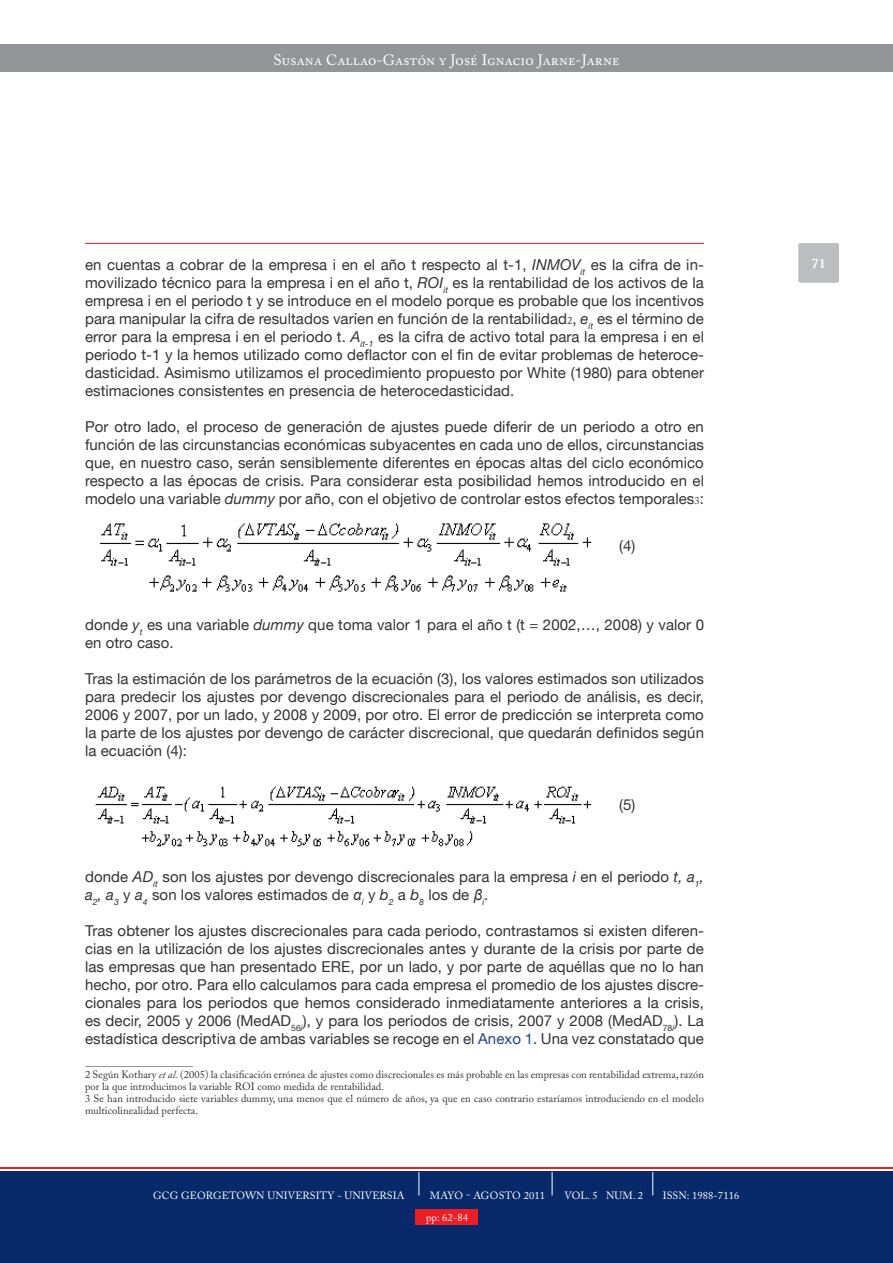
<style>
.page{position:relative;width:893px;height:1263px;background:#fff}
.page>*{position:absolute;margin:0;border:0;box-sizing:border-box;transform-origin:0 0}
.t1{font:15px/18px "Helvetica Neue";letter-spacing:.005em;color:#323333;text-align:justify}
.t2{font:15px "Adobe Caslon Pro";letter-spacing:.01em;color:#fff}
.t3{font:300 15px "Caslon";color:#fff}
.t4{font:10.5px/12px "Adobe Caslon Pro";letter-spacing:.005em;color:#323333}
.t5{font:10.5px "Adobe Caslon Pro";letter-spacing:.01em;color:#fff}
.s1{font-style:italic}
.s2{font-family:"Adobe Caslon Pro";font-size:10.5px}
.s3{font-family:"Arial";font-style:italic}
.s4{color:#25408f}
</style>
<div class="page">
<div style="left:0;top:44px;width:893px;height:27px;background:#939598"></div>
<hr style="left:85px;top:243px;width:619px;height:1px;background:#ed1d24">
<div style="left:0;top:1172px;width:893px;height:91px;background:#082969"></div>
<hr style="left:0;top:1167px;width:893px;height:1px;background:#ed1d24">
<div style="left:416px;top:1209px;width:62px;height:16px;background:#ed1d24"></div>
<svg style="left:552px;top:1172px;width:1px;height:23px"></svg>
<svg style="left:419px;top:1172px;width:1px;height:23px"></svg>
<svg style="left:652px;top:1172px;width:1px;height:23px"></svg>
<div style="left:798px;top:243px;width:41px;height:39px;background:#bcbec0;border-radius:2px"></div>
<hr style="left:85px;top:1066px;width:108px;height:1px;background:#939598">
<img style="left:100px;top:523px;width:492px;height:69px">
<img style="left:95px;top:786px;width:497px;height:61px">
<p class="t2" style="left:274px;top:51px;width:347px">Susana Callao-Gastón y José Ignacio Jarne-Jarne</p>
<p class="t1" style="left:85px;top:255px;width:620px">en cuentas a cobrar de la empresa i en el año t respecto al t-1, <span class="s1">INMOV</span><sub>it</sub> es la cifra de in-</p>
<p class="t3" style="left:811px;top:257px;width:16px">71</p>
<p class="t1" style="left:85px;top:273px;width:620px">movilizado técnico para la empresa i en el año t, <span class="s1">ROI</span><sub>it</sub> es la rentabilidad de los activos de la empresa i en el periodo t y se introduce en el modelo porque es probable que los incentivos para manipular la cifra de resultados varíen en función de la rentabilidad<span class="s2">2</span>, <span class="s1">e</span><sub>it</sub> es el término de error para la empresa i en el periodo t. <span class="s1">A</span><sub>it-1</sub> es la cifra de activo total para la empresa i en el periodo t-1 y la hemos utilizado como deflactor con el fin de evitar problemas de heteroce&shy;dasticidad. Asimismo utilizamos el procedimiento propuesto por White (1980) para obtener estimaciones consistentes en presencia de heterocedasticidad.</p>
<p class="t1" style="left:85px;top:417px;width:620px">Por otro lado, el proceso de generación de ajustes puede diferir de un periodo a otro en función de las circunstancias económicas subyacentes en cada uno de ellos, circunstancias que, en nuestro caso, serán sensiblemente diferentes en épocas altas del ciclo económico respecto a las épocas de crisis. Para considerar esta posibilidad hemos introducido en el modelo una variable <span class="s1">dummy</span> por año, con el objetivo de controlar estos efectos temporales<span class="s2">3</span>:</p>
<p class="t1" style="left:619px;top:536px;width:18px">(4)</p>
<p class="t1" style="left:85px;top:615px;width:620px">donde <span class="s1">y</span><sub>t</sub> es una variable <span class="s1">dummy</span> que toma valor 1 para el año t (t = 2002,…, 2008) y valor 0 en otro caso.</p>
<p class="t1" style="left:85px;top:669px;width:620px">Tras la estimación de los parámetros de la ecuación (3), los valores estimados son utilizados para predecir los ajustes por devengo discrecionales para el periodo de análisis, es decir, 2006 y 2007, por un lado, y 2008 y 2009, por otro. El error de predicción se interpreta como la parte de los ajustes por devengo de carácter discrecional, que quedarán definidos según la ecuación (4):</p>
<p class="t1" style="left:619px;top:796px;width:18px">(5)</p>
<p class="t1" style="left:85px;top:867px;width:620px">donde <span class="s1">AD</span><sub>it</sub> son los ajustes por devengo discrecionales para la empresa <span class="s1">i</span> en el periodo <span class="s1">t, a</span><sub>1</sub><span class="s1">, a</span><sub>2</sub><span class="s1">, a</span><sub>3</sub> y <span class="s1">a</span><sub>4</sub> son los valores estimados de <span class="s3">α</span><sub>i</sub> y <span class="s1">b</span><sub>2</sub> a <span class="s1">b</span><sub>8</sub> los de <span class="s3">β</span><sub>i</sub>.</p>
<p class="t1" style="left:85px;top:921px;width:620px">Tras obtener los ajustes discrecionales para cada periodo, contrastamos si existen diferen&shy;cias en la utilización de los ajustes discrecionales antes y durante de la crisis por parte de las empresas que han presentado ERE, por un lado, y por parte de aquéllas que no lo han hecho, por otro. Para ello calculamos para cada empresa el promedio de los ajustes discre&shy;cionales para los periodos que hemos considerado inmediatamente anteriores a la crisis, es decir, 2005 y 2006 (MedAD<sub>56</sub><sub>i</sub>), y para los periodos de crisis, 2007 y 2008 (MedAD<sub>78</sub><sub>i</sub>). La estadística descriptiva de ambas variables se recoge en el <span class="s4">Anexo 1</span>. Una vez constatado que</p>
<p class="t4" style="left:85px;top:1069px;width:620px">2 Según Kothary <span class="s1">et al.</span> (2005) la clasificación errónea de ajustes como discrecionales es más probable en las empresas con rentabilidad extrema, razón por la que introducimos la variable ROI como medida de rentabilidad.<br>3 Se han introducido siete variables dummy, una menos que el número de años, ya que en caso contrario estaríamos introduciendo en el modelo multicolinealidad perfecta.</p>
<p class="t5" style="left:481px;top:1189px;width:9px">oo</p>
<p class="t5" style="left:153px;top:1189px;width:253px">GCG GEORGETOWN UNIVERSITY - UNIVERSIA</p>
<p class="t5" style="left:430px;top:1189px;width:10px">mayo</p>
<p class="t5" style="left:466px;top:1189px;width:24px">- Agosto</p>
<p class="t5" style="left:524px;top:1189px;width:23px">2011</p>
<p class="t5" style="left:565px;top:1189px;width:80px">VOL. 5 NUM. 2</p>
<p class="t5" style="left:663px;top:1189px;width:78px">ISSN: 1988-7116</p>
<p class="t5" style="left:426px;top:1211px;width:43px">pp: 62-84</p>
</div>
